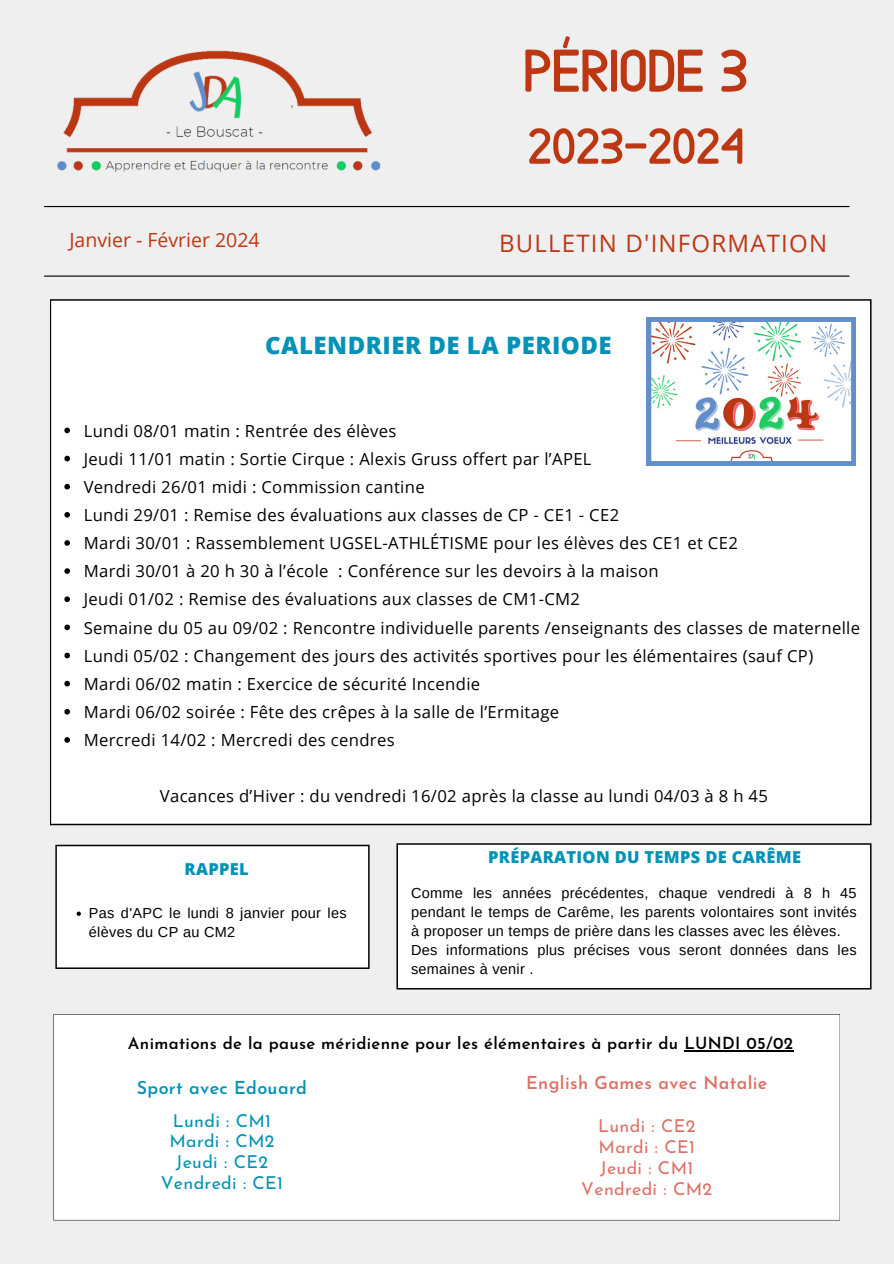
<style>
.page{position:relative;width:894px;height:1264px;background:#fff}
.page>*{position:absolute;margin:0;border:0;box-sizing:border-box;transform-origin:0 0}
.t1{font:60.3px "Alaska";color:#bd3713}
.t2{font:50.7px "Alaska";color:#bd3713}
.t3{font:24px "Open Sans";letter-spacing:.05em;color:#bd3713}
.t4{font:800 24px "Open Sans";letter-spacing:.02em;color:#0292b7}
.t5{font:19.5px "Open Sans";color:#bd3713}
.t6{font:17.85px "Josefin Sans";letter-spacing:.02em;color:#df7065}
.t7{font:17.85px "Josefin Sans";letter-spacing:.02em;color:#0292b7}
.t8{font:600 17.85px "Josefin Sans";letter-spacing:.02em;color:#df7065}
.t9{font:600 17.85px "Josefin Sans";letter-spacing:.02em;color:#0292b7}
.t10{font:16.65px "Open Sans";letter-spacing:.02em;color:#000}
.t11{font:600 16.65px "Josefin Sans";letter-spacing:.02em;color:#000}
.t12{font:800 16.5px "Open Sans";letter-spacing:.02em;color:#0292b7}
.t13{font:14.55px/19.2px "Arimo";letter-spacing:.02em;color:#000}
</style>
<div class="page">
<div style="left:0;top:0;width:893px;height:1263px;background:#efefef"></div>
<hr style="left:44px;top:275px;width:804px;height:2px;background:#000">
<hr style="left:44px;top:206px;width:804px;height:1px;background:#000">
<div style="left:50px;top:299px;width:821px;height:526px;background:#fff"></div>
<img style="left:57px;top:50px;width:324px;height:122px">
<svg style="left:64px;top:427px;width:6px;height:6px"></svg>
<svg style="left:64px;top:456px;width:6px;height:5px"></svg>
<svg style="left:64px;top:484px;width:6px;height:5px"></svg>
<svg style="left:64px;top:512px;width:6px;height:5px"></svg>
<svg style="left:64px;top:540px;width:6px;height:6px"></svg>
<svg style="left:64px;top:568px;width:6px;height:6px"></svg>
<svg style="left:64px;top:596px;width:6px;height:6px"></svg>
<svg style="left:64px;top:624px;width:6px;height:6px"></svg>
<svg style="left:64px;top:652px;width:6px;height:6px"></svg>
<svg style="left:64px;top:681px;width:6px;height:5px"></svg>
<svg style="left:64px;top:709px;width:6px;height:5px"></svg>
<svg style="left:64px;top:737px;width:6px;height:5px"></svg>
<div style="left:53px;top:1014px;width:787px;height:206px;background:#fff"></div>
<svg style="left:635px;top:317px;width:227px;height:148px"></svg>
<div style="left:55px;top:844px;width:314px;height:124px;background:#fff"></div>
<hr style="left:684px;top:1050px;width:109px;height:1px;background:#000">
<div style="left:396px;top:843px;width:475px;height:146px;background:#fff"></div>
<p class="t5" style="left:69px;top:226px;width:192px">Janvier - Février 2024</p>
<p class="t1" style="left:523px;top:25px;width:226px">PÉRIODE 3</p>
<p class="t2" style="left:527px;top:107px;width:217px">2023-2024</p>
<p class="t3" style="left:499px;top:226px;width:329px">BULLETIN D'INFORMATION</p>
<p class="t4" style="left:265px;top:329px;width:348px">CALENDRIER DE LA PERIODE</p>
<p class="t10" style="left:84px;top:419px;width:314px">Lundi 08/01 matin : Rentrée des élèves</p>
<p class="t10" style="left:84px;top:447px;width:509px">Jeudi 11/01 matin : Sortie Cirque : Alexis Gruss offert par l’APEL</p>
<p class="t10" style="left:84px;top:475px;width:342px">Vendredi 26/01 midi : Commission cantine</p>
<p class="t10" style="left:84px;top:503px;width:537px">Lundi 29/01 : Remise des évaluations aux classes de CP - CE1 - CE2</p>
<p class="t10" style="left:84px;top:531px;width:655px">Mardi 30/01 : Rassemblement UGSEL-ATHLÉTISME pour les élèves des CE1 et CE2</p>
<p class="t10" style="left:84px;top:559px;width:576px">Mardi 30/01 à 20 h 30 à l’école : Conférence sur les devoirs à la maison</p>
<p class="t10" style="left:84px;top:587px;width:498px">Jeudi 01/02 : Remise des évaluations aux classes de CM1-CM2</p>
<p class="t10" style="left:84px;top:615px;width:777px">Semaine du 05 au 09/02 : Rencontre individuelle parents /enseignants des classes de maternelle</p>
<p class="t10" style="left:84px;top:644px;width:730px">Lundi 05/02 : Changement des jours des activités sportives pour les élémentaires (sauf CP)</p>
<p class="t10" style="left:84px;top:672px;width:398px">Mardi 06/02 matin : Exercice de sécurité Incendie</p>
<p class="t10" style="left:84px;top:700px;width:477px">Mardi 06/02 soirée : Fête des crêpes à la salle de l’Ermitage</p>
<p class="t10" style="left:84px;top:728px;width:312px">Mercredi 14/02 : Mercredi des cendres</p>
<p class="t10" style="left:160px;top:784px;width:609px">Vacances d’Hiver : du vendredi 16/02 après la classe au lundi 04/03 à 8 h 45</p>
<p class="t12" style="left:184px;top:857px;width:66px">RAPPEL</p>
<p class="t13" style="left:89px;top:903px;width:259px">Pas d'APC le lundi 8 janvier pour les élèves du CP au CM2</p>
<p class="t12" style="left:488px;top:845px;width:314px">PRÉPARATION DU TEMPS DE CARÊME</p>
<p class="t13" style="left:411px;top:883px;width:447px;text-align:justify">Comme les années précédentes, chaque vendredi à 8 h 45 pendant le temps de Carême, les parents volontaires sont invités à proposer un temps de prière dans les classes avec les élèves.</p>
<p class="t13" style="left:411px;top:940px;width:447px">Des informations plus précises vous seront données dans les semaines à venir .</p>
<p class="t11" style="left:128px;top:1036px;width:666px">Animations de la pause méridienne pour les élémentaires à partir du LUNDI 05/02</p>
<p class="t8" style="left:526px;top:1075px;width:242px">English Games avec Natalie</p>
<p class="t6" style="left:598px;top:1118px;width:99px">Lundi : CE2</p>
<p class="t6" style="left:598px;top:1139px;width:98px">Mardi : CE1</p>
<p class="t6" style="left:600px;top:1160px;width:95px">Jeudi : CM1</p>
<p class="t6" style="left:581px;top:1181px;width:132px">Vendredi : CM2</p>
<p class="t9" style="left:137px;top:1080px;width:172px">Sport avec Edouard</p>
<p class="t7" style="left:173px;top:1113px;width:100px">Lundi : CM1</p>
<p class="t7" style="left:169px;top:1133px;width:107px">Mardi : CM2</p>
<p class="t7" style="left:176px;top:1154px;width:94px">Jeudi : CE2</p>
<p class="t7" style="left:161px;top:1175px;width:124px">Vendredi : CE1</p>
</div>
